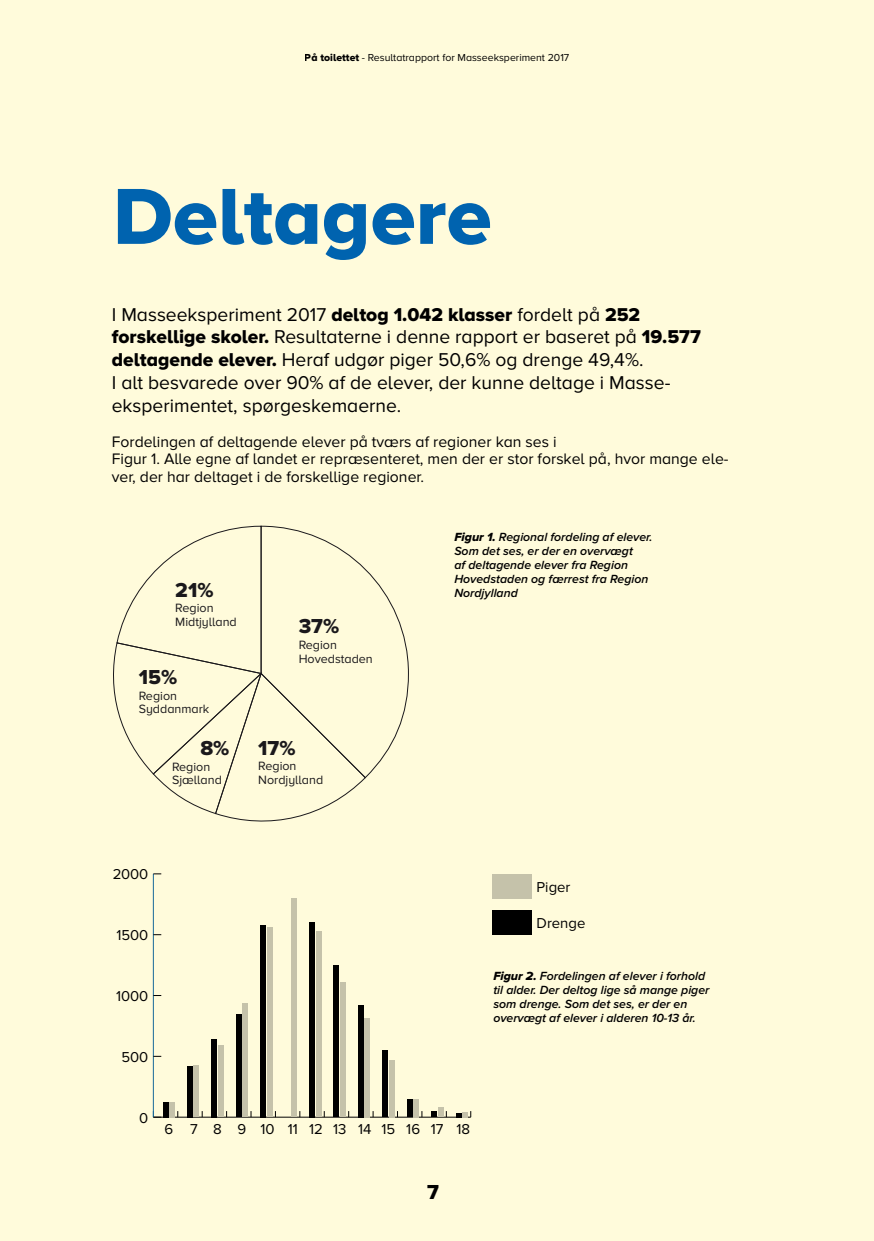
<style>
.page{position:relative;width:874px;height:1241px;background:#fff}
.page>*{position:absolute;margin:0;border:0;box-sizing:border-box;transform-origin:0 0}
.t1{font:800 82.25px "Proxima Nova Astra";color:#0063af}
.t2{font:800 21px "Proxima Nova Astra";color:#1a181b}
.t3{font:800 21px "Proxima Nova Astra";color:#000}
.t4{font:19.25px/22.8px "Proxima Nova Astra";color:#000}
.t5{font:15.75px/17.5px "Proxima Nova Astra";color:#000}
.t6{font:14.88px "Proxima Nova Astra";color:#000}
.t7{font:12.42px/13.8px "Proxima Nova Astra";color:#1a181b}
.t8{font:italic 600 12.25px/14px "Proxima Nova Astra";color:#000}
.t9{font:10.5px "Proxima Nova Astra";color:#000}
.s1{font-weight:800}
</style>
<div class="page">
<div style="left:0;top:0;width:873px;height:1240px;background:#fffbdb"></div>
<svg style="left:113px;top:525px;width:296px;height:297px"></svg>
<hr style="left:153px;top:1116px;width:317px;height:1px;background:#000">
<hr style="left:153px;top:873px;width:1px;height:243px;background:#176ab4">
<svg style="left:153px;top:1110px;width:8px;height:7px"></svg>
<div style="left:491px;top:873px;width:40px;height:25px;background:#c5c2aa"></div>
<div style="left:169px;top:1101px;width:6px;height:15px;background:#c5c2aa"></div>
<div style="left:193px;top:1065px;width:6px;height:51px;background:#c5c2aa"></div>
<div style="left:218px;top:1045px;width:6px;height:71px;background:#c5c2aa"></div>
<div style="left:242px;top:1003px;width:6px;height:113px;background:#c5c2aa"></div>
<div style="left:267px;top:927px;width:5px;height:189px;background:#c5c2aa"></div>
<div style="left:291px;top:898px;width:6px;height:218px;background:#c5c2aa"></div>
<div style="left:315px;top:931px;width:6px;height:185px;background:#c5c2aa"></div>
<div style="left:340px;top:982px;width:6px;height:134px;background:#c5c2aa"></div>
<div style="left:364px;top:1017px;width:6px;height:99px;background:#c5c2aa"></div>
<div style="left:388px;top:1059px;width:6px;height:57px;background:#c5c2aa"></div>
<div style="left:413px;top:1098px;width:6px;height:18px;background:#c5c2aa"></div>
<div style="left:437px;top:1107px;width:6px;height:9px;background:#c5c2aa"></div>
<div style="left:491px;top:910px;width:40px;height:24px;background:#000"></div>
<div style="left:162px;top:1101px;width:6px;height:15px;background:#000"></div>
<div style="left:187px;top:1065px;width:6px;height:51px;background:#000"></div>
<div style="left:211px;top:1038px;width:6px;height:78px;background:#000"></div>
<div style="left:236px;top:1014px;width:5px;height:102px;background:#000"></div>
<div style="left:260px;top:924px;width:6px;height:192px;background:#000"></div>
<div style="left:309px;top:921px;width:6px;height:195px;background:#000"></div>
<div style="left:333px;top:965px;width:6px;height:151px;background:#000"></div>
<div style="left:358px;top:1004px;width:5px;height:112px;background:#000"></div>
<div style="left:382px;top:1050px;width:6px;height:66px;background:#000"></div>
<div style="left:406px;top:1099px;width:6px;height:17px;background:#000"></div>
<svg style="left:431px;top:1111px;width:6px;height:5px"></svg>
<svg style="left:456px;top:1111px;width:15px;height:5px"></svg>
<p class="t9" style="left:304px;top:52px;width:266px"><span class="s1">På toilettet</span> - Resultatrapport for Masseeksperiment 2017</p>
<h1 class="t1" style="left:113px;top:169px;width:380px">Deltagere</h1>
<p class="t4" style="left:112px;top:303px;width:590px">I Masseeksperiment 2017 <span class="s1">deltog 1.042 klasser</span> fordelt på <span class="s1">252 forskellige skoler.</span> Resultaterne i denne rapport er baseret på <span class="s1">19.577 deltagende elever.</span> Heraf udgør piger 50,6% og drenge 49,4%.<br>I alt besvarede over 90% af de elever, der kunne deltage i Masse&shy;eksperimentet, spørgeskemaerne.</p>
<p class="t5" style="left:112px;top:433px;width:618px">Fordelingen af deltagende elever på tværs af regioner kan ses i<br>Figur 1. Alle egne af landet er repræsenteret, men der er stor forskel på, hvor mange ele&shy;ver, der har deltaget i de forskellige regioner.</p>
<h2 class="t2" style="left:175px;top:577px;width:40px">21%</h2>
<p class="t7" style="left:175px;top:601px;width:63px">Region<br>Midtjylland</p>
<h2 class="t2" style="left:139px;top:664px;width:40px">15%</h2>
<p class="t7" style="left:139px;top:688px;width:72px">Region<br>Syddanmark</p>
<h2 class="t2" style="left:200px;top:736px;width:31px">8%</h2>
<p class="t7" style="left:172px;top:759px;width:51px">Region<br>Sjælland</p>
<h2 class="t2" style="left:298px;top:614px;width:42px">37%</h2>
<p class="t7" style="left:298px;top:638px;width:76px">Region<br>Hovedstaden</p>
<h2 class="t2" style="left:258px;top:735px;width:39px">17%</h2>
<p class="t7" style="left:258px;top:759px;width:66px">Region<br>Nordjylland</p>
<p class="t6" style="left:112px;top:865px;width:38px">2000</p>
<p class="t6" style="left:116px;top:926px;width:33px">1500</p>
<p class="t6" style="left:116px;top:987px;width:34px">1000</p>
<p class="t6" style="left:121px;top:1048px;width:28px">500</p>
<p class="t8" style="left:454px;top:530px;width:199px"><span class="s1">Figur 1.</span> Regional fordeling af elever.<br>Som det ses, er der en overvægt<br>af deltagende elever fra Region<br>Hovedstaden og færrest fra Region<br>Nordjylland</p>
<p class="t6" style="left:536px;top:878px;width:35px">Piger</p>
<p class="t6" style="left:536px;top:914px;width:50px">Drenge</p>
<p class="t8" style="left:493px;top:969px;width:217px"><span class="s1">Figur 2.</span> Fordelingen af elever i forhold til alder. Der deltog lige så mange piger som drenge. Som det ses, er der en overvægt af elever i alderen 10-13 år.</p>
<p class="t6" style="left:139px;top:1108px;width:11px">0</p>
<p class="t6" style="left:164px;top:1120px;width:307px">6 7 8 9 10 11121314151617 18</p>
<h2 class="t3" style="left:427px;top:1179px;width:13px">7</h2>
</div>
